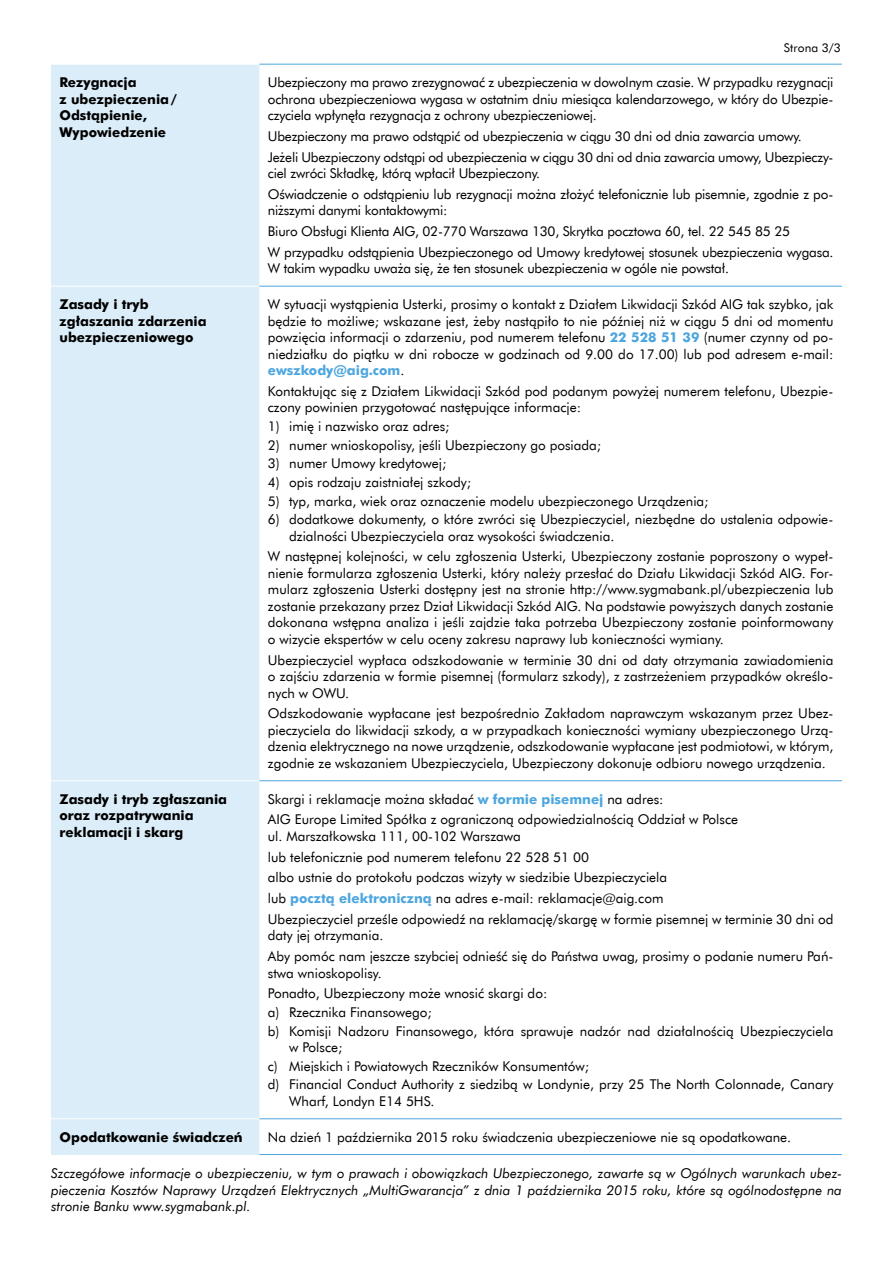
<style>
.page{position:relative;width:893px;height:1263px;background:#fff}
.page>*{position:absolute;margin:0;border:0;box-sizing:border-box;transform-origin:0 0}
.t1{font:13.5px/16.5px "Futura EU";color:#000}
.t2{font:italic 13.5px/16.5px "Futura EU";color:#000;text-align:justify}
.t3{font:700 13.5px/16.5px "Futura EU";color:#000}
.t4{font:12px "Futura EU";letter-spacing:.015em;color:#000}
.s1{font-weight:700;color:#4da6de}
</style>
<div class="page">
<div style="left:51px;top:65px;width:208px;height:1089px;background:#dbedf8"></div>
<hr style="left:51px;top:286px;width:208px;height:1px;background:#fff">
<hr style="left:51px;top:780px;width:208px;height:1px;background:#fff">
<hr style="left:51px;top:1118px;width:208px;height:1px;background:#fff">
<hr style="left:51px;top:1154px;width:208px;height:1px;background:#dbedf8">
<hr style="left:259px;top:64px;width:583px;height:1px;background:#4da6de">
<hr style="left:259px;top:286px;width:583px;height:1px;background:#4da6de">
<hr style="left:259px;top:780px;width:583px;height:1px;background:#4da6de">
<hr style="left:259px;top:1118px;width:583px;height:1px;background:#4da6de">
<hr style="left:259px;top:1154px;width:583px;height:1px;background:#4da6de">
<p class="t4" style="left:784px;top:40px;width:59px">Strona 3/3</p>
<p class="t3" style="left:60px;top:75px;width:119px">Rezygnacja<br>z ubezpieczenia/<br>Odstąpienie,<br>Wypowiedzenie</p>
<p class="t1" style="left:268px;top:74px;width:567px;text-align:justify">Ubezpieczony ma prawo zrezygnować z ubezpieczenia w dowolnym czasie. W przypadku rezygnacji ochrona ubezpieczeniowa wygasa w ostatnim dniu miesiąca kalendarzowego, w który do Ubezpie&shy;czyciela wpłynęła rezygnacja z ochrony ubezpieczeniowej.</p>
<p class="t1" style="left:268px;top:126px;width:567px;line-height:20.7px">Ubezpieczony ma prawo odstąpić od ubezpieczenia w ciągu 30 dni od dnia zawarcia umowy.<br>Jeżeli Ubezpieczony odstąpi od ubezpieczenia w ciągu 30 dni od dnia zawarcia umowy, Ubezpieczy-</p>
<p class="t1" style="left:268px;top:163px;width:567px;line-height:20.7px">ciel zwróci Składkę, którą wpłacił Ubezpieczony.<br>Oświadczenie o odstąpieniu lub rezygnacji można złożyć telefonicznie lub pisemnie, zgodnie z po-</p>
<p class="t1" style="left:268px;top:201px;width:567px;line-height:20.7px">niższymi danymi kontaktowymi:<br>Biuro Obsługi Klienta AIG, 02-770 Warszawa 130, Skrytka pocztowa 60, tel. 22 545 85 25<br>W przypadku odstąpienia Ubezpieczonego od Umowy kredytowej stosunek ubezpieczenia wygasa.</p>
<p class="t1" style="left:268px;top:261px;width:463px">W takim wypadku uważa się, że ten stosunek ubezpieczenia w ogóle nie powstał.</p>
<p class="t3" style="left:60px;top:297px;width:149px">Zasady i tryb zgłaszania zdarzenia ubezpieczeniowego</p>
<p class="t1" style="left:268px;top:296px;width:567px;text-align:justify">W sytuacji wystąpienia Usterki, prosimy o kontakt z Działem Likwidacji Szkód AIG tak szybko, jak będzie to możliwe; wskazane jest, żeby nastąpiło to nie później niż w ciągu 5 dni od momentu powzięcia informacji o zdarzeniu, pod numerem telefonu <span class="s1">22 528 51 39</span> (numer czynny od po&shy;niedziałku do piątku w dni robocze w godzinach od 9.00 do 17.00) lub pod adresem e-mail: <span class="s1">ewszkody@aig.com</span>.</p>
<p class="t1" style="left:268px;top:383px;width:567px">Kontaktując się z Działem Likwidacji Szkód pod podanym powyżej numerem telefonu, Ubezpie&shy;czony powinien przygotować następujące informacje:</p>
<p class="t1" style="left:268px;top:418px;width:183px">1) imię i nazwisko oraz adres;</p>
<p class="t1" style="left:268px;top:437px;width:335px">2) numer wnioskopolisy, jeśli Ubezpieczony go posiada;</p>
<p class="t1" style="left:268px;top:456px;width:180px">3) numer Umowy kredytowej;</p>
<p class="t1" style="left:268px;top:474px;width:205px">4) opis rodzaju zaistniałej szkody;</p>
<p class="t1" style="left:268px;top:493px;width:442px">5) typ, marka, wiek oraz oznaczenie modelu ubezpieczonego Urządzenia;</p>
<p class="t1" style="left:289px;top:511px;width:546px;text-indent:-21px">6) dodatkowe dokumenty, o które zwróci się Ubezpieczyciel, niezbędne do ustalenia odpowie&shy;dzialności Ubezpieczyciela oraz wysokości świadczenia.</p>
<p class="t1" style="left:268px;top:549px;width:567px;text-align:justify">W następnej kolejności, w celu zgłoszenia Usterki, Ubezpieczony zostanie poproszony o wypeł&shy;nienie formularza zgłoszenia Usterki, który należy przesłać do Działu Likwidacji Szkód AIG. For&shy;mularz zgłoszenia Usterki dostępny jest na stronie http://www.sygmabank.pl/ubezpieczenia lub zostanie przekazany przez Dział Likwidacji Szkód AIG. Na podstawie powyższych danych zostanie dokonana wstępna analiza i jeśli zajdzie taka potrzeba Ubezpieczony zostanie poinformowany o wizycie ekspertów w celu oceny zakresu naprawy lub konieczności wymiany.</p>
<p class="t1" style="left:268px;top:652px;width:567px;text-align:justify">Ubezpieczyciel wypłaca odszkodowanie w terminie 30 dni od daty otrzymania zawiadomienia o zajściu zdarzenia w formie pisemnej (formularz szkody), z zastrzeżeniem przypadków określo&shy;nych w OWU.</p>
<p class="t1" style="left:268px;top:706px;width:567px;text-align:justify">Odszkodowanie wypłacane jest bezpośrednio Zakładom naprawczym wskazanym przez Ubez&shy;pieczyciela do likwidacji szkody, a w przypadkach konieczności wymiany ubezpieczonego Urzą&shy;dzenia elektrycznego na nowe urządzenie, odszkodowanie wypłacane jest podmiotowi, w którym, zgodnie ze wskazaniem Ubezpieczyciela, Ubezpieczony dokonuje odbioru nowego urządzenia.</p>
<p class="t3" style="left:60px;top:791px;width:169px">Zasady i tryb zgłaszania oraz rozpatrywania reklamacji i skarg</p>
<p class="t1" style="left:268px;top:789px;width:472px;line-height:20.7px">Skargi i reklamacje można składać <span class="s1">w formie pisemnej</span> na adres:<br>AIG Europe Limited Spółka z ograniczoną odpowiedzialnością Oddział w Polsce</p>
<p class="t1" style="left:268px;top:826px;width:567px;line-height:20.7px">ul. Marszałkowska 111, 00-102 Warszawa<br>lub telefonicznie pod numerem telefonu 22 528 51 00<br>albo ustnie do protokołu podczas wizyty w siedzibie Ubezpieczyciela<br>lub <span class="s1">pocztą elektroniczną</span> na adres e-mail: reklamacje@aig.com<br>Ubezpieczyciel prześle odpowiedź na reklamację/skargę w formie pisemnej w terminie 30 dni od</p>
<p class="t1" style="left:268px;top:926px;width:567px;line-height:20.7px">daty jej otrzymania.<br>Aby pomóc nam jeszcze szybciej odnieść się do Państwa uwag, prosimy o podanie numeru Pań-</p>
<p class="t1" style="left:268px;top:963px;width:281px;line-height:20.7px">stwa wnioskopolisy.<br>Ponadto, Ubezpieczony może wnosić skargi do:</p>
<p class="t1" style="left:268px;top:1003px;width:567px;line-height:18.6px">a) Rzecznika Finansowego;<br>b) Komisji Nadzoru Finansowego, która sprawuje nadzór nad działalnością Ubezpieczyciela</p>
<p class="t1" style="left:268px;top:1038px;width:567px;line-height:18.6px;text-indent:21px">w Polsce;<br>c) Miejskich i Powiatowych Rzeczników Konsumentów;<br>d) Financial Conduct Authority z siedzibą w Londynie, przy 25 The North Colonnade, Canary</p>
<p class="t1" style="left:289px;top:1093px;width:147px">Wharf, Londyn E14 5HS.</p>
<p class="t3" style="left:60px;top:1129px;width:185px">Opodatkowanie świadczeń</p>
<p class="t1" style="left:268px;top:1129px;width:525px">Na dzień 1 października 2015 roku świadczenia ubezpieczeniowe nie są opodatkowane.</p>
<p class="t2" style="left:51px;top:1165px;width:792px">Szczegółowe informacje o ubezpieczeniu, w tym o prawach i obowiązkach Ubezpieczonego, zawarte są w Ogólnych warunkach ubez&shy;pieczenia Kosztów Naprawy Urządzeń Elektrycznych „MultiGwarancja” z dnia 1 października 2015 roku, które są ogólnodostępne na stronie Banku www.sygmabank.pl.</p>
</div>
